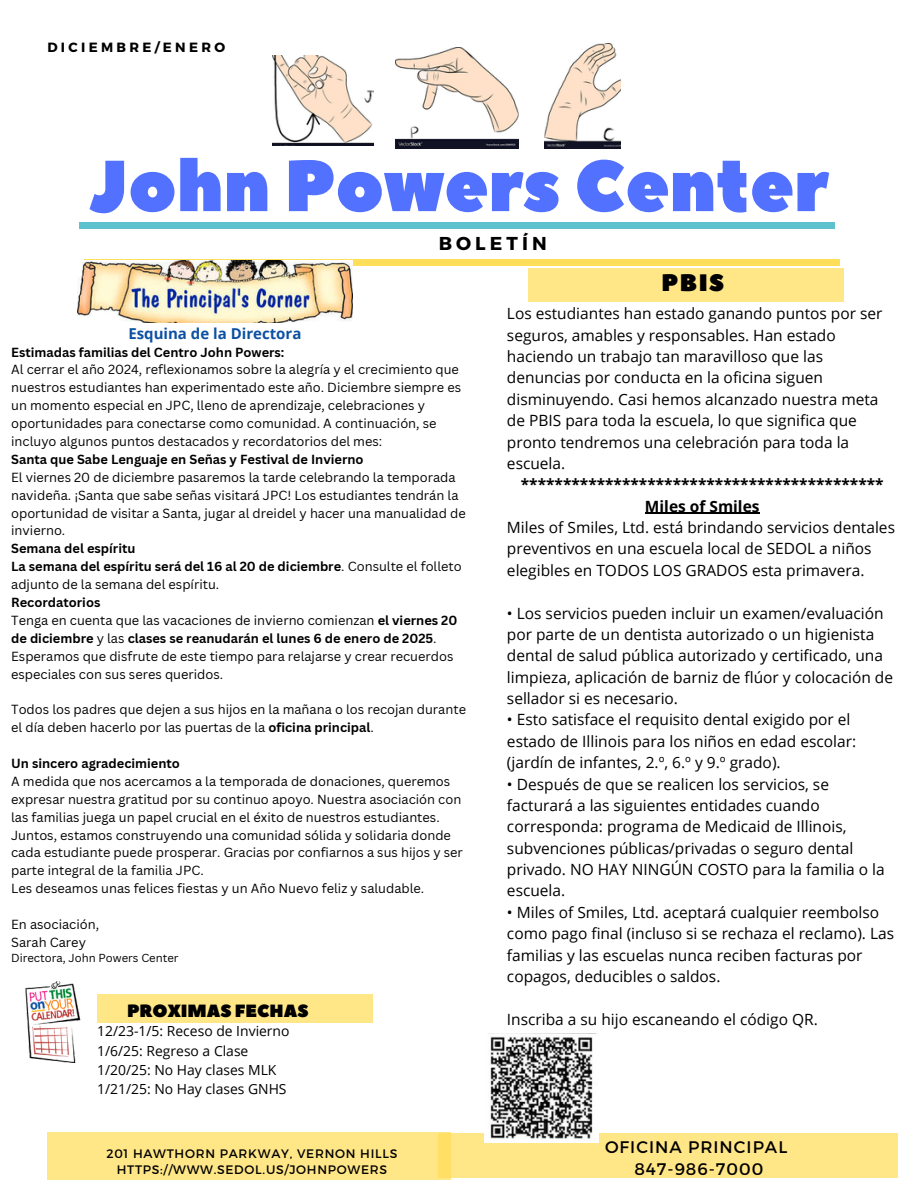
<style>
.page{position:relative;width:918px;height:1188px;background:#fff}
.page>*{position:absolute;margin:0;border:0;box-sizing:border-box;transform-origin:0 0}
.t1{font:72px "Peace Sans";color:#5271ff}
.t2{font:23.85px "Peace Sans";color:#000}
.t3{font:700 18.6px "Montserrat";letter-spacing:.22em;color:#000}
.t4{font:17.7px "Peace Sans";color:#000}
.t5{font:16.8px/22.4px "Montserrat";letter-spacing:.06em;color:#000;text-align:center}
.t6{font:15.45px/21.3px "Open Sans";color:#000}
.t7{font:700 15.45px "Open Sans";color:#000}
.t8{font:700 15px "Open Sans";color:#0c51a2}
.t9{font:13.95px "Open Sans";color:#000}
.t10{font:700 13.35px "Montserrat";letter-spacing:.25em;color:#000}
.t11{font:12.9px/17.9px "Canva Sans";color:#000}
.t12{font:700 12.9px "Canva Sans";color:#000}
.t13{font:12.3px "Montserrat";letter-spacing:.06em;color:#000}
.t14{font:11.25px "Canva Sans";color:#000}
.s1{font-weight:700}
</style>
<div class="page">
<div style="left:79px;top:223px;width:755px;height:6px;background:#5ec1ce"></div>
<div style="left:47px;top:1132px;width:404px;height:48px;background:#ffe787"></div>
<div style="left:438px;top:1134px;width:459px;height:43px;background:#ffe787"></div>
<img style="left:272px;top:56px;width:102px;height:90px">
<img style="left:395px;top:48px;width:124px;height:101px">
<img style="left:544px;top:43px;width:77px;height:106px">
<div style="left:97px;top:995px;width:276px;height:28px;background:#ffe787"></div>
<div style="left:529px;top:268px;width:315px;height:33px;background:#ffe787"></div>
<img style="left:25px;top:981px;width:56px;height:81px">
<div style="left:85px;top:259px;width:755px;height:6px;background:#ffde59"></div>
<img style="left:77px;top:261px;width:276px;height:62px">
<hr style="left:645px;top:513px;width:115px;height:1px;background:#000">
<img style="left:485px;top:1033px;width:114px;height:109px">
<h5 class="t10" style="left:47px;top:39px;width:179px">DICIEMBRE/ENERO</h5>
<p class="t1" style="left:90px;top:138px;width:740px">John Powers Center</p>
<p class="t3" style="left:439px;top:231px;width:110px">BOLETÍN</p>
<p class="t8" style="left:128px;top:323px;width:175px">Esquina de la Directora</p>
<p class="t12" style="left:11px;top:343px;width:275px">Estimadas familias del Centro John Powers:</p>
<p class="t11" style="left:11px;top:361px;width:451px">Al cerrar el año 2024, reflexionamos sobre la alegría y el crecimiento que nuestros estudiantes han experimentado este año. Diciembre siempre es un momento especial en JPC, lleno de aprendizaje, celebraciones y oportunidades para conectarse como comunidad. A continuación, se incluyo algunos puntos destacados y recordatorios del mes:</p>
<h6 class="t12" style="left:11px;top:450px;width:354px">Santa que Sabe Lenguaje en Señas y Festival de Invierno</h6>
<p class="t11" style="left:11px;top:468px;width:456px">El viernes 20 de diciembre pasaremos la tarde celebrando la temporada navideña. ¡Santa que sabe señas visitará JPC! Los estudiantes tendrán la oportunidad de visitar a Santa, jugar al dreidel y hacer una manualidad de invierno.</p>
<p class="t12" style="left:11px;top:540px;width:126px">Semana del espíritu</p>
<p class="t11" style="left:11px;top:557px;width:452px"><span class="s1">La semana del espíritu será del 16 al 20 de diciembre</span>. Consulte el folleto adjunto de la semana del espíritu.</p>
<p class="t12" style="left:11px;top:593px;width:91px">Recordatorios</p>
<p class="t11" style="left:11px;top:611px;width:448px">Tenga en cuenta que las vacaciones de invierno comienzan <span class="s1">el viernes 20 de diciembre</span> y las <span class="s1">clases se reanudarán el lunes 6 de enero de 2025</span>.<br>Esperamos que disfrute de este tiempo para relajarse y crear recuerdos especiales con sus seres queridos.</p>
<p class="t11" style="left:11px;top:700px;width:456px">Todos los padres que dejen a sus hijos en la mañana o los recojan durante el día deben hacerlo por las puertas de la <span class="s1">oficina principal</span>.</p>
<p class="t12" style="left:11px;top:754px;width:170px">Un sincero agradecimiento</p>
<p class="t11" style="left:11px;top:772px;width:453px">A medida que nos acercamos a la temporada de donaciones, queremos expresar nuestra gratitud por su continuo apoyo. Nuestra asociación con las familias juega un papel crucial en el éxito de nuestros estudiantes.<br>Juntos, estamos construyendo una comunidad sólida y solidaria donde cada estudiante puede prosperar. Gracias por confiarnos a sus hijos y ser parte integral de la familia JPC.</p>
<p class="t11" style="left:11px;top:879px;width:415px">Les deseamos unas felices fiestas y un Año Nuevo feliz y saludable.</p>
<p class="t11" style="left:11px;top:915px;width:89px">En asociación,</p>
<p class="t11" style="left:11px;top:933px;width:76px">Sarah Carey</p>
<p class="t14" style="left:11px;top:950px;width:169px">Directora, John Powers Center</p>
<h3 class="t4" style="left:127px;top:999px;width:183px">PROXIMAS FECHAS</h3>
<p class="t9" style="left:97px;top:1022px;width:194px">12/23-1/5: Receso de Invierno</p>
<p class="t9" style="left:97px;top:1041px;width:153px">1/6/25: Regreso a Clase</p>
<p class="t9" style="left:97px;top:1060px;width:181px">1/20/25: No Hay clases MLK</p>
<p class="t9" style="left:97px;top:1079px;width:191px">1/21/25: No Hay clases GNHS</p>
<p class="t13" style="left:106px;top:1146px;width:293px">201 HAWTHORN PARKWAY, VERNON HILLS</p>
<h1 class="t13" style="left:117px;top:1162px;width:272px">HTTPS://WWW.SEDOL.US/JOHNPOWERS</h1>
<p class="t2" style="left:662px;top:267px;width:64px">PBIS</p>
<p class="t6" style="left:507px;top:303px;width:377px">Los estudiantes han estado ganando puntos por ser seguros, amables y responsables. Han estado haciendo un trabajo tan maravilloso que las denuncias por conducta en la oficina siguen disminuyendo. Casi hemos alcanzado nuestra meta de PBIS para toda la escuela, lo que significa que pronto tendremos una celebración para toda la escuela.</p>
<h2 class="t7" style="left:521px;top:474px;width:364px">*******************************************</h2>
<p class="t7" style="left:645px;top:495px;width:116px">Miles of Smiles</p>
<p class="t6" style="left:507px;top:516px;width:390px">Miles of Smiles, Ltd. está brindando servicios dentales preventivos en una escuela local de SEDOL a niños elegibles en TODOS LOS GRADOS esta primavera.</p>
<p class="t6" style="left:507px;top:602px;width:388px">• Los servicios pueden incluir un examen/evaluación por parte de un dentista autorizado o un higienista dental de salud pública autorizado y certificado, una limpieza, aplicación de barniz de flúor y colocación de sellador si es necesario.</p>
<p class="t6" style="left:507px;top:709px;width:351px">• Esto satisface el requisito dental exigido por el estado de Illinois para los niños en edad escolar: (jardín de infantes, 2.º, 6.º y 9.º grado).</p>
<p class="t6" style="left:507px;top:773px;width:379px">• Después de que se realicen los servicios, se facturará a las siguientes entidades cuando corresponda: programa de Medicaid de Illinois, subvenciones públicas/privadas o seguro dental privado. NO HAY NINGÚN COSTO para la familia o la escuela.</p>
<p class="t6" style="left:507px;top:901px;width:389px">• Miles of Smiles, Ltd. aceptará cualquier reembolso como pago final (incluso si se rechaza el reclamo). Las familias y las escuelas nunca reciben facturas por copagos, deducibles o saldos.</p>
<p class="t6" style="left:507px;top:1008px;width:312px">Inscriba a su hijo escaneando el código QR.</p>
<p class="t5" style="left:605px;top:1135px;width:184px">OFICINA PRINCIPAL<br>847-986-7000</p>
</div>
